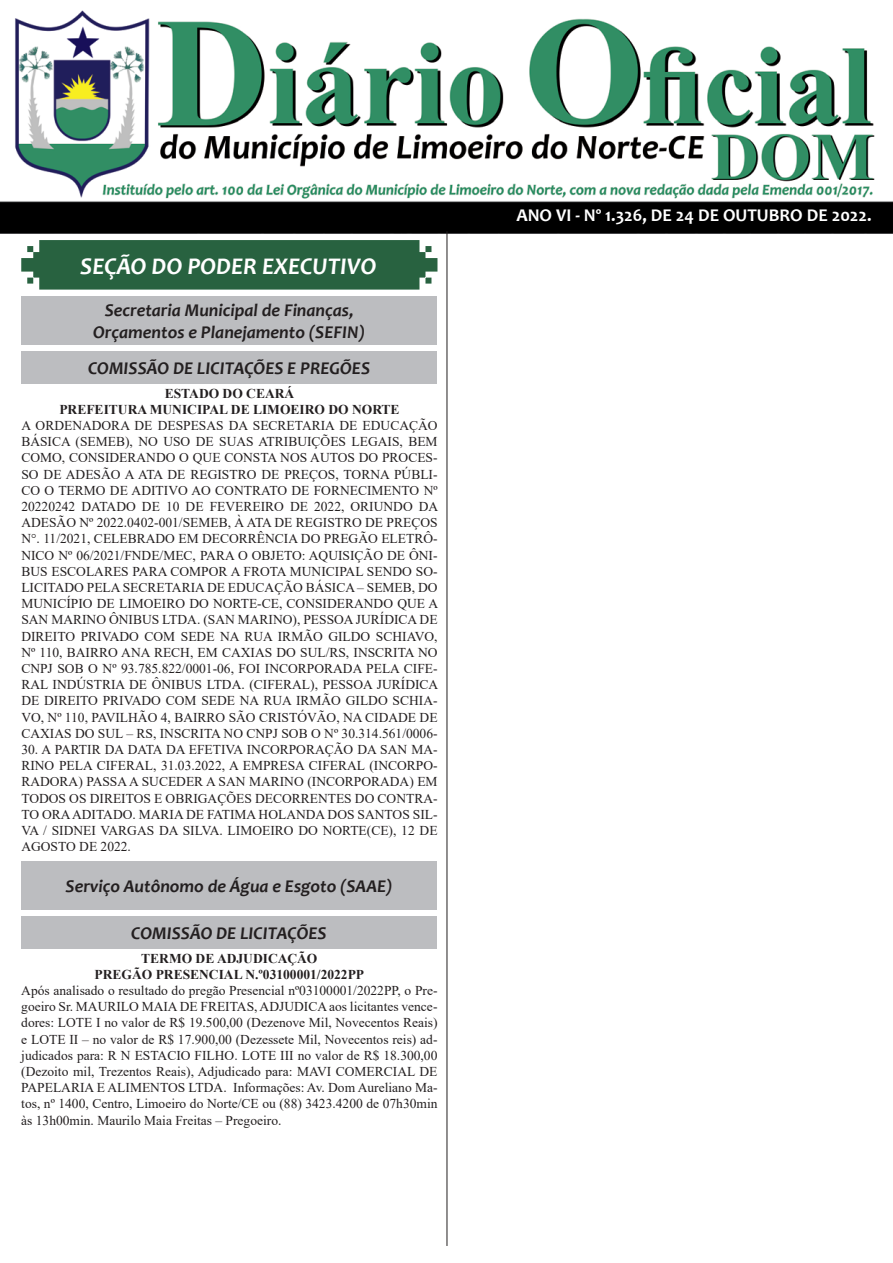
<style>
.page{position:relative;width:893px;height:1263px;background:#fff}
.page>*{position:absolute;margin:0;border:0;box-sizing:border-box;transform-origin:0 0}
.t1{font:italic 700 24px "Candara";color:#fff}
.t2{font:italic 700 18px "Candara";color:#231f20}
.t3{font:700 18px "Candara";color:#fff}
.t4{font:13.5px/16.2px "Times New Roman";color:#231f20;text-align:justify}
.t5{font:700 13.5px "Times New Roman";color:#231f20}
</style>
<div class="page">
<img style="left:0;top:10px;width:893px;height:224px">
<svg style="left:21px;top:240px;width:416px;height:50px;background:#346a4a"></svg>
<hr style="left:447px;top:231px;width:1px;height:1015px;background:#231f20">
<div style="left:21px;top:351px;width:416px;height:32px;background:#bcbdc0"></div>
<div style="left:21px;top:296px;width:416px;height:49px;background:#bcbdc0"></div>
<div style="left:21px;top:916px;width:416px;height:32px;background:#bcbdc0"></div>
<div style="left:21px;top:861px;width:416px;height:49px;background:#bcbdc0"></div>
<p class="t1" style="left:80px;top:251px;width:298px">SEÇÃO DO PODER EXECUTIVO</p>
<p class="t2" style="left:105px;top:299px;width:250px">Secretaria Municipal de Finanças,</p>
<p class="t2" style="left:93px;top:321px;width:273px">Orçamentos e Planejamento (SEFIN)</p>
<p class="t2" style="left:88px;top:357px;width:283px">COMISSÃO DE LICITAÇÕES E PREGÕES</p>
<p class="t5" style="left:165px;top:383px;width:131px">ESTADO DO CEARÁ</p>
<p class="t5" style="left:59px;top:399px;width:342px">PREFEITURA MUNICIPAL DE LIMOEIRO DO NORTE</p>
<p class="t4" style="left:21px;top:417px;width:418px">A ORDENADORA DE DESPESAS DA SECRETARIA DE EDUCAÇÃO BÁSICA (SEMEB), NO USO DE SUAS ATRIBUIÇÕES LEGAIS, BEM COMO, CONSIDERANDO O QUE CONSTA NOS AUTOS DO PROCES-SO DE ADESÃO A ATA DE REGISTRO DE PREÇOS, TORNA PÚBLI-CO O TERMO DE ADITIVO AO CONTRATO DE FORNECIMENTO Nº 20220242 DATADO DE 10 DE FEVEREIRO DE 2022, ORIUNDO DA ADESÃO Nº 2022.0402-001/SEMEB, À ATA DE REGISTRO DE PREÇOS N°. 11/2021, CELEBRADO EM DECORRÊNCIA DO PREGÃO ELETRÔ-NICO Nº 06/2021/FNDE/MEC, PARA O OBJETO: AQUISIÇÃO DE ÔNI-BUS ESCOLARES PARA COMPOR A FROTA MUNICIPAL SENDO SO-LICITADO PELA SECRETARIA DE EDUCAÇÃO BÁSICA – SEMEB, DO MUNICÍPIO DE LIMOEIRO DO NORTE-CE, CONSIDERANDO QUE A SAN MARINO ÔNIBUS LTDA. (SAN MARINO), PESSOA JURÍDICA DE DIREITO PRIVADO COM SEDE NA RUA IRMÃO GILDO SCHIAVO, Nº 110, BAIRRO ANA RECH, EM CAXIAS DO SUL/RS, INSCRITA NO CNPJ SOB O Nº 93.785.822/0001-06, FOI INCORPORADA PELA CIFE-RAL INDÚSTRIA DE ÔNIBUS LTDA. (CIFERAL), PESSOA JURÍDICA DE DIREITO PRIVADO COM SEDE NA RUA IRMÃO GILDO SCHIA-VO, Nº 110, PAVILHÃO 4, BAIRRO SÃO CRISTÓVÃO, NA CIDADE DE CAXIAS DO SUL – RS, INSCRITA NO CNPJ SOB O Nº 30.314.561/0006-</p>
<p class="t4" style="left:21px;top:741px;width:418px">30. A PARTIR DA DATA DA EFETIVA INCORPORAÇÃO DA SAN MA-RINO PELA CIFERAL, 31.03.2022, A EMPRESA CIFERAL (INCORPO-RADORA) PASSA A SUCEDER A SAN MARINO (INCORPORADA) EM TODOS OS DIREITOS E OBRIGAÇÕES DECORRENTES DO CONTRA-TO ORA ADITADO. MARIA DE FATIMA HOLANDA DOS SANTOS SIL-VA / SIDNEI VARGAS DA SILVA. LIMOEIRO DO NORTE(CE), 12 DE AGOSTO DE 2022.</p>
<p class="t2" style="left:66px;top:875px;width:328px">Serviço Autônomo de Água e Esgoto (SAAE)</p>
<p class="t2" style="left:131px;top:921px;width:197px">COMISSÃO DE LICITAÇÕES</p>
<p class="t5" style="left:141px;top:948px;width:178px">TERMO DE ADJUDICAÇÃO</p>
<p class="t5" style="left:95px;top:964px;width:271px">PREGÃO PRESENCIAL N.º03100001/2022PP</p>
<p class="t4" style="left:21px;top:982px;width:418px">Após analisado o resultado do pregão Presencial nº03100001/2022PP, o Pre&shy;goeiro Sr. MAURILO MAIA DE FREITAS, ADJUDICA aos licitantes vence&shy;dores: LOTE I no valor de R$ 19.500,00 (Dezenove Mil, Novecentos Reais) e LOTE II – no valor de R$ 17.900,00 (Dezessete Mil, Novecentos reis) ad&shy;judicados para: R N ESTACIO FILHO. LOTE III no valor de R$ 18.300,00 (Dezoito mil, Trezentos Reais), Adjudicado para: MAVI COMERCIAL DE PAPELARIA E ALIMENTOS LTDA. Informações: Av. Dom Aureliano Ma&shy;tos, nº 1400, Centro, Limoeiro do Norte/CE ou (88) 3423.4200 de 07h30min às 13h00min. Maurilo Maia Freitas – Pregoeiro.</p>
<p class="t3" style="left:516px;top:204px;width:357px">ANO VI - Nº 1.326, DE 24 DE OUTUBRO DE 2022.</p>
</div>
